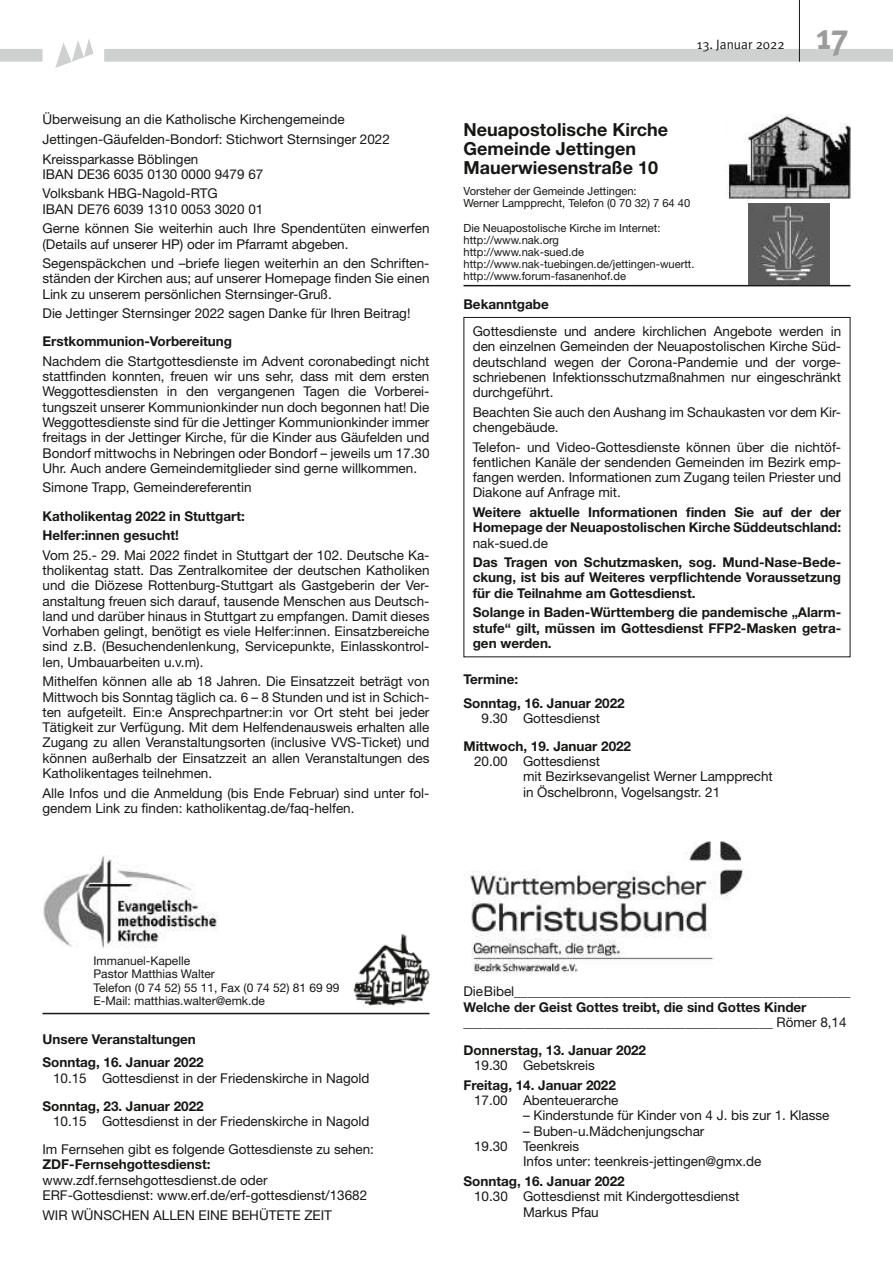
<style>
.page{position:relative;width:893px;height:1263px;background:#fff}
.page>*{position:absolute;margin:0;border:0;box-sizing:border-box;transform-origin:0 0}
.t1{font:700 36px "Meta Plus";color:#9c9c9c}
.t2{font:700 18px/18.8px "Helvetica Neue LT Std";color:#181715}
.t3{font:13.5px/15.3px "Helvetica Neue LT Std";color:#181715}
.t4{font:700 13.5px/15.3px "Helvetica Neue LT Std";color:#181715}
.t5{font:13.5px "Meta Plus Normal";color:#181715}
.t6{font:12px/13.5px "Helvetica Neue";color:#181715}
.t7{font:11.25px/12px "Helvetica Neue LT Std";color:#181715}
</style>
<div class="page">
<hr style="left:799px;top:0;width:1px;height:62px;background:#181715">
<svg style="left:0;top:38px;width:893px;height:30px"></svg>
<img style="left:353px;top:933px;width:76px;height:73px">
<img style="left:43px;top:855px;width:174px;height:93px">
<hr style="left:43px;top:1013px;width:386px;height:1px;background:#181715">
<img style="left:725px;top:115px;width:125px;height:84px">
<hr style="left:463px;top:285px;width:387px;height:1px;background:#181715">
<img style="left:748px;top:203px;width:82px;height:81px">
<img style="left:469px;top:841px;width:274px;height:133px">
<p class="t3" style="left:43px;top:111px;width:349px;line-height:19.5px">Überweisung an die Katholische Kirchengemeinde<br>Jettingen-Gäufelden-Bondorf: Stichwort Sternsinger 2022<br>Kreissparkasse Böblingen</p>
<p class="t3" style="left:43px;top:166px;width:222px;line-height:19.5px">IBAN DE36 6035 0130 0000 9479 67<br>Volksbank HBG-Nagold-RTG</p>
<p class="t3" style="left:43px;top:200px;width:388px;line-height:19.5px">IBAN DE76 6039 1310 0053 3020 01<br>Gerne können Sie weiterhin auch Ihre Spendentüten einwerfen</p>
<p class="t3" style="left:43px;top:235px;width:388px;line-height:19.5px">(Details auf unserer HP) oder im Pfarramt abgeben.<br>Segenspäckchen und –briefe liegen weiterhin an den Schriften-</p>
<p class="t3" style="left:43px;top:272px;width:388px">ständen der Kirchen aus; auf unserer Homepage fnden Sie einen<br>Link zu unserem persönlichen Sternsinger-Gruß.</p>
<p class="t3" style="left:43px;top:307px;width:369px">Die Jettinger Sternsinger 2022 sagen Danke für Ihren Beitrag!</p>
<p class="t4" style="left:43px;top:335px;width:191px">Erstkommunion-Vorbereitung</p>
<p class="t3" style="left:43px;top:355px;width:388px;text-align:justify">Nachdem die Startgottesdienste im Advent coronabedingt nicht stattfnden konnten, freuen wir uns sehr, dass mit dem ersten Weggottesdiensten in den vergangenen Tagen die Vorberei&shy;tungszeit unserer Kommunionkinder nun doch begonnen hat! Die Weggottesdienste sind für die Jettinger Kommunionkinder immer freitags in der Jettinger Kirche, für die Kinder aus Gäufelden und Bondorf mittwochs in Nebringen oder Bondorf – jeweils um 17.30<br>Uhr. Auch andere Gemeindemitglieder sind gerne willkommen.</p>
<p class="t3" style="left:43px;top:481px;width:210px">Simone Trapp, Gemeindereferentin</p>
<p class="t4" style="left:43px;top:507px;width:204px;line-height:19.5px">Katholikentag 2022 in Stuttgart:<br>Helfer:innen gesucht!</p>
<p class="t3" style="left:43px;top:548px;width:388px;text-align:justify">Vom 25.- 29. Mai 2022 fndet in Stuttgart der 102. Deutsche Ka&shy;tholikentag statt. Das Zentralkomitee der deutschen Katholiken und die Diözese Rottenburg-Stuttgart als Gastgeberin der Ver&shy;anstaltung freuen sich darauf, tausende Menschen aus Deutsch&shy;land und darüber hinaus in Stuttgart zu empfangen. Damit dieses Vorhaben gelingt, benötigt es viele Helfer:innen. Einsatzbereiche sind z.B. (Besuchendenlenkung, Servicepunkte, Einlasskontrol&shy;len, Umbauarbeiten u.v.m).</p>
<p class="t3" style="left:43px;top:675px;width:388px;text-align:justify">Mithelfen können alle ab 18 Jahren. Die Einsatzzeit beträgt von Mittwoch bis Sonntag täglich ca. 6 – 8 Stunden und ist in Schich&shy;ten aufgeteilt. Ein:e Ansprechpartner:in vor Ort steht bei jeder Tätigkeit zur Verfügung. Mit dem Helfendenausweis erhalten alle Zugang zu allen Veranstaltungsorten (inclusive VVS-Ticket) und können außerhalb der Einsatzzeit an allen Veranstaltungen des Katholikentages teilnehmen.</p>
<p class="t3" style="left:43px;top:786px;width:388px">Alle Infos und die Anmeldung (bis Ende Februar) sind unter fol&shy;gendem Link zu fnden: katholikentag.de/faq-helfen.</p>
<h2 class="t2" style="left:463px;top:122px;width:206px">Neuapostolische Kirche<br>Gemeinde Jettingen<br>Mauerwiesenstraße 10</h2>
<p class="t5" style="left:697px;top:39px;width:89px">13. Januar 2022</p>
<h1 class="t1" style="left:816px;top:16px;width:33px">17</h1>
<p class="t7" style="left:463px;top:186px;width:228px">Vorsteher der Gemeinde Jettingen:<br>Werner Lampprecht, Telefon (0 70 32) 7 64 40</p>
<p class="t7" style="left:463px;top:223px;width:232px">Die Neuapostolische Kirche im Internet: http://www.nak.org<br>http://www.nak-sued.de http://www.nak-tuebingen.de/jettingen-wuertt. http://www.forum-fasanenhof.de</p>
<p class="t4" style="left:463px;top:297px;width:87px">Bekanntgabe</p>
<p class="t3" style="left:473px;top:325px;width:370px;text-align:justify">Gottesdienste und andere kirchlichen Angebote werden in den einzelnen Gemeinden der Neuapostolischen Kirche Süd&shy;deutschland wegen der Corona-Pandemie und der vorge&shy;schriebenen Infektionsschutzmaßnahmen nur eingeschränkt durchgeführt.</p>
<p class="t3" style="left:473px;top:406px;width:370px">Beachten Sie auch den Aushang im Schaukasten vor dem Kir&shy;chengebäude.</p>
<p class="t3" style="left:473px;top:440px;width:370px;text-align:justify">Telefon- und Video-Gottesdienste können über die nichtöf&shy;fentlichen Kanäle der sendenden Gemeinden im Bezirk emp&shy;fangen werden. Informationen zum Zugang teilen Priester und Diakone auf Anfrage mit.</p>
<p class="t4" style="left:473px;top:506px;width:370px">Weitere aktuelle Informationen f nden Sie auf der der<br>Homepage der Neuapostolischen Kirche Süddeutschland:</p>
<p class="t3" style="left:473px;top:536px;width:77px">nak-sued.de</p>
<p class="t4" style="left:473px;top:556px;width:370px;text-align:justify">Das Tragen von Schutzmasken, sog. Mund-Nase-Bede&shy;ckung, ist bis auf Weiteres verpf ichtende Voraussetzung für die Teilnahme am Gottesdienst.</p>
<p class="t4" style="left:473px;top:606px;width:370px;text-align:justify">Solange in Baden-Württemberg die pandemische „Alarm&shy;stufe“ gilt, müssen im Gottesdienst FFP2-Masken getra&shy;gen werden.</p>
<p class="t4" style="left:463px;top:668px;width:163px;line-height:23.9px">Termine:<br>Sonntag, 16. Januar 2022</p>
<p class="t3" style="left:482px;top:712px;width:120px">9.30 Gottesdienst</p>
<p class="t4" style="left:463px;top:740px;width:169px">Mittwoch, 19. Januar 2022</p>
<p class="t3" style="left:523px;top:755px;width:251px;text-indent:-49px">20.00 Gottesdienst<br>mit Bezirksevangelist Werner Lampprecht in Öschelbronn, Vogelsangstr. 21</p>
<p class="t6" style="left:94px;top:955px;width:247px">Immanuel-Kapelle<br>Pastor Matthias Walter<br>Telefon (0 74 52) 55 11, Fax (0 74 52) 81 69 99<br>E-Mail: matthias.walter@emk.de</p>
<p class="t4" style="left:43px;top:1028px;width:163px;line-height:23.9px">Unsere Veranstaltungen<br>Sonntag, 16. Januar 2022</p>
<p class="t3" style="left:53px;top:1071px;width:318px">10.15 Gottesdienst in der Friedenskirche in Nagold</p>
<p class="t4" style="left:43px;top:1099px;width:163px">Sonntag, 23. Januar 2022</p>
<p class="t3" style="left:43px;top:1108px;width:333px;line-height:28px;text-align:center">10.15 Gottesdienst in der Friedenskirche in Nagold<br>Im Fernsehen gibt es folgende Gottesdienste zu sehen:</p>
<p class="t4" style="left:43px;top:1158px;width:170px">ZDF-Fernsehgottesdienst:</p>
<p class="t3" style="left:43px;top:1173px;width:326px">www.zdf.fernsehgottesdienst.de oder<br>ERF-Gottesdienst: www.erf.de/erf-gottesdienst/13682</p>
<p class="t3" style="left:43px;top:1208px;width:291px">WIR WÜNSCHEN ALLEN EINE BEHÜTETE ZEIT</p>
<p class="t3" style="left:463px;top:985px;width:388px">Die Bibel__________________________________________________</p>
<p class="t4" style="left:463px;top:1000px;width:344px">Welche der Geist Gottes treibt, die sind Gottes Kinder</p>
<p class="t3" style="left:463px;top:1016px;width:385px">______________________________________________ Römer 8,14</p>
<p class="t4" style="left:463px;top:1044px;width:184px">Donnerstag, 13. Januar 2022</p>
<p class="t3" style="left:474px;top:1059px;width:122px">19.30 Gebetskreis</p>
<p class="t4" style="left:463px;top:1079px;width:154px">Freitag, 14. Januar 2022</p>
<p class="t3" style="left:474px;top:1094px;width:146px">17.00 Abenteuerarche</p>
<p class="t3" style="left:523px;top:1109px;width:308px">– Kinderstunde für Kinder von 4 J. bis zur 1. Klasse</p>
<p class="t3" style="left:474px;top:1125px;width:232px;text-indent:49px">– Buben-u.Mädchenjungschar<br>19.30 Teenkreis</p>
<p class="t3" style="left:523px;top:1155px;width:240px">Infos unter: teenkreis-jettingen@gmx.de</p>
<p class="t4" style="left:463px;top:1175px;width:163px">Sonntag, 16. Januar 2022</p>
<p class="t3" style="left:523px;top:1190px;width:218px;text-indent:-49px">10.30 Gottesdienst mit Kindergottesdienst<br>Markus Pfau</p>
</div>
